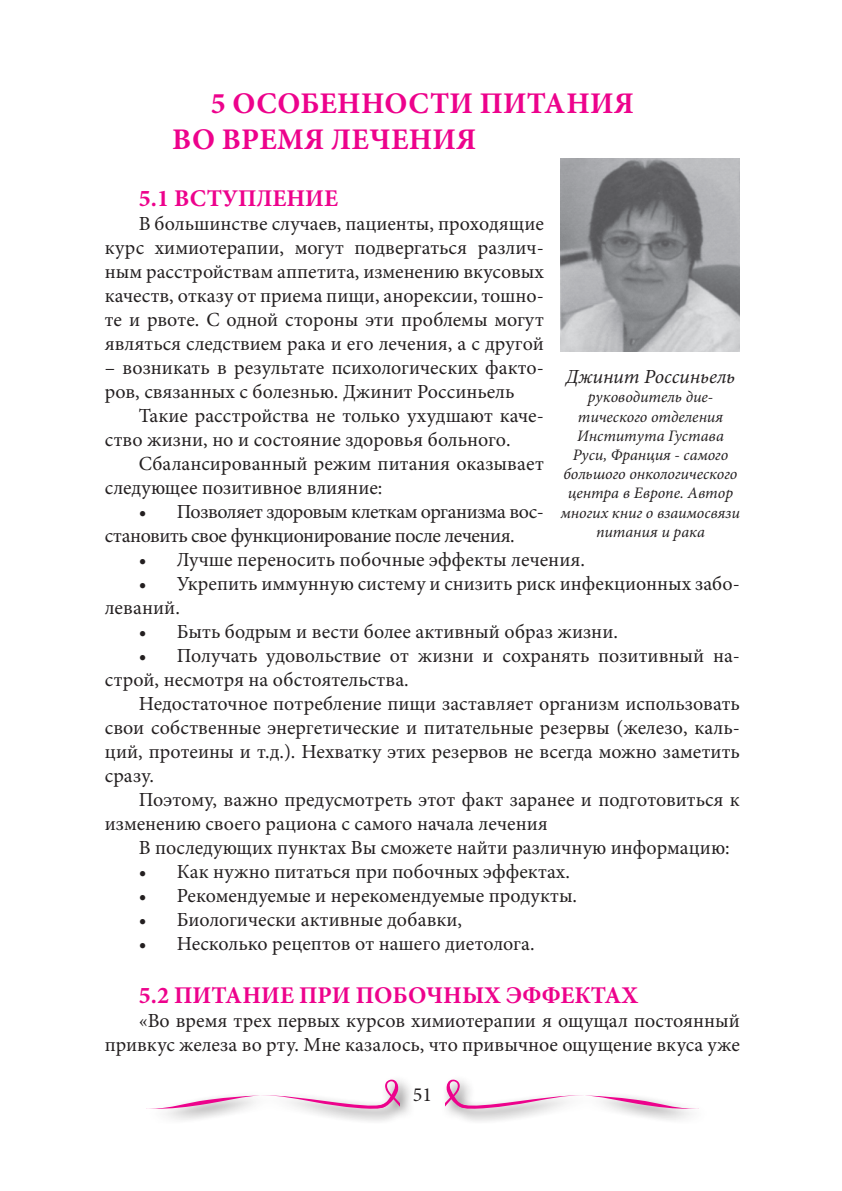
<style>
.page{position:relative;width:842px;height:1191px;background:#fff}
.page>*{position:absolute;margin:0;border:0;box-sizing:border-box;transform-origin:0 0}
.t1{font:700 30px/36px "Minion Pro";letter-spacing:.01em;color:#ed028c}
.t2{font:700 24px "Minion Pro";color:#ed028c}
.t3{font:20px/24px "Minion Pro";color:#231f20}
.t4{font:20px/24px "Minion Pro";letter-spacing:-.025em;color:#231f20}
.t5{font:italic 20px "Minion Pro";letter-spacing:-.01em;color:#231f20}
.t6{font:italic 16px/19.2px "Minion Pro";color:#231f20;text-align:center}
</style>
<div class="page">
<div style="left:145px;top:1074px;width:271px;height:51px;background:#231f20;opacity:.75"></div>
<svg style="left:146px;top:1079px;width:254px;height:30px"></svg>
<div style="left:440px;top:1074px;width:271px;height:51px;background:#231f20;opacity:.75"></div>
<svg style="left:445px;top:1079px;width:254px;height:30px"></svg>
<img style="left:561px;top:158px;width:179px;height:193px">
<h1 class="t1" style="left:172px;top:85px;width:463px;text-indent:38px">5 ОСОБЕННОСТИ ПИТАНИЯ<br>ВО ВРЕМЯ ЛЕЧЕНИЯ</h1>
<p class="t2" style="left:139px;top:182px;width:201px">5.1 ВСТУПЛЕНИЕ</p>
<p class="t3" style="left:105px;top:212px;width:440px;text-align:justify;text-indent:34px">В большинстве случаев, пациенты, проходящие курс химиотерапии, могут подвергаться различ&shy;ным расстройствам аппетита, изменению вкусовых качеств, отказу от приема пищи, анорексии, тошно&shy;те и рвоте. С одной стороны эти проблемы могут являться следствием рака и его лечения, а с другой</p>
<p class="t3" style="left:105px;top:356px;width:440px">– возникать в результате психологических факто&shy;ров, связанных с болезнью. Джинит Россиньель</p>
<p class="t3" style="left:105px;top:404px;width:440px;text-indent:34px">Такие расстройства не только ухудшают каче&shy;ство жизни, но и состояние здоровья больного.</p>
<p class="t3" style="left:105px;top:452px;width:440px;text-indent:34px">Сбалансированный режим питания оказывает следующее позитивное влияние:</p>
<p class="t4" style="left:105px;top:500px;width:440px;text-indent:34px">• Позволяет здоровым клеткам организма вос&shy;становить свое функционирование после лечения.</p>
<p class="t3" style="left:139px;top:548px;width:448px">• Лучше переносить побочные эффекты лечения.</p>
<p class="t3" style="left:105px;top:572px;width:636px;text-indent:34px">• Укрепить иммунную систему и снизить риск инфекционных забо&shy;леваний.</p>
<p class="t3" style="left:139px;top:620px;width:481px">• Быть бодрым и вести более активный образ жизни.</p>
<p class="t3" style="left:105px;top:644px;width:636px;text-indent:34px">• Получать удовольствие от жизни и сохранять позитивный на&shy;строй, несмотря на обстоятельства.</p>
<p class="t3" style="left:105px;top:692px;width:636px;text-align:justify;text-indent:34px">Недостаточное потребление пищи заставляет организм использовать свои собственные энергетические и питательные резервы (железо, каль&shy;ций, протеины и т.д.). Нехватку этих резервов не всегда можно заметить сразу.</p>
<p class="t3" style="left:105px;top:788px;width:636px;text-indent:34px">Поэтому, важно предусмотреть этот факт заранее и подготовиться к изменению своего рациона с самого начала лечения</p>
<p class="t3" style="left:139px;top:836px;width:592px">В последующих пунктах Вы сможете найти различную информацию:</p>
<p class="t3" style="left:139px;top:860px;width:432px">• Как нужно питаться при побочных эффектах.</p>
<p class="t3" style="left:139px;top:884px;width:440px">• Рекомендуемые и нерекомендуемые продукты.</p>
<p class="t3" style="left:139px;top:908px;width:325px">• Биологически активные добавки,</p>
<p class="t3" style="left:139px;top:932px;width:397px">• Несколько рецептов от нашего диетолога.</p>
<p class="t2" style="left:139px;top:978px;width:501px">5.2 ПИТАНИЕ ПРИ ПОБОЧНЫХ ЭФФЕКТАХ</p>
<p class="t3" style="left:105px;top:1009px;width:636px;text-align:right">«Во время трех первых курсов химиотерапии я ощущал постоянный привкус железа во рту. Мне казалось, что привычное ощущение вкуса уже</p>
<p class="t5" style="left:566px;top:363px;width:171px">Джинит Россиньель</p>
<p class="t6" style="left:561px;top:388px;width:181px">руководитель дие&shy;тического отделения<br>Института Густава<br>Руси, Франция - самого большого онкологического центра в Европе. Автор многих книг о взаимосвязи питания и рака</p>
<p class="t3" style="left:413px;top:1082px;width:21px">51</p>
</div>
